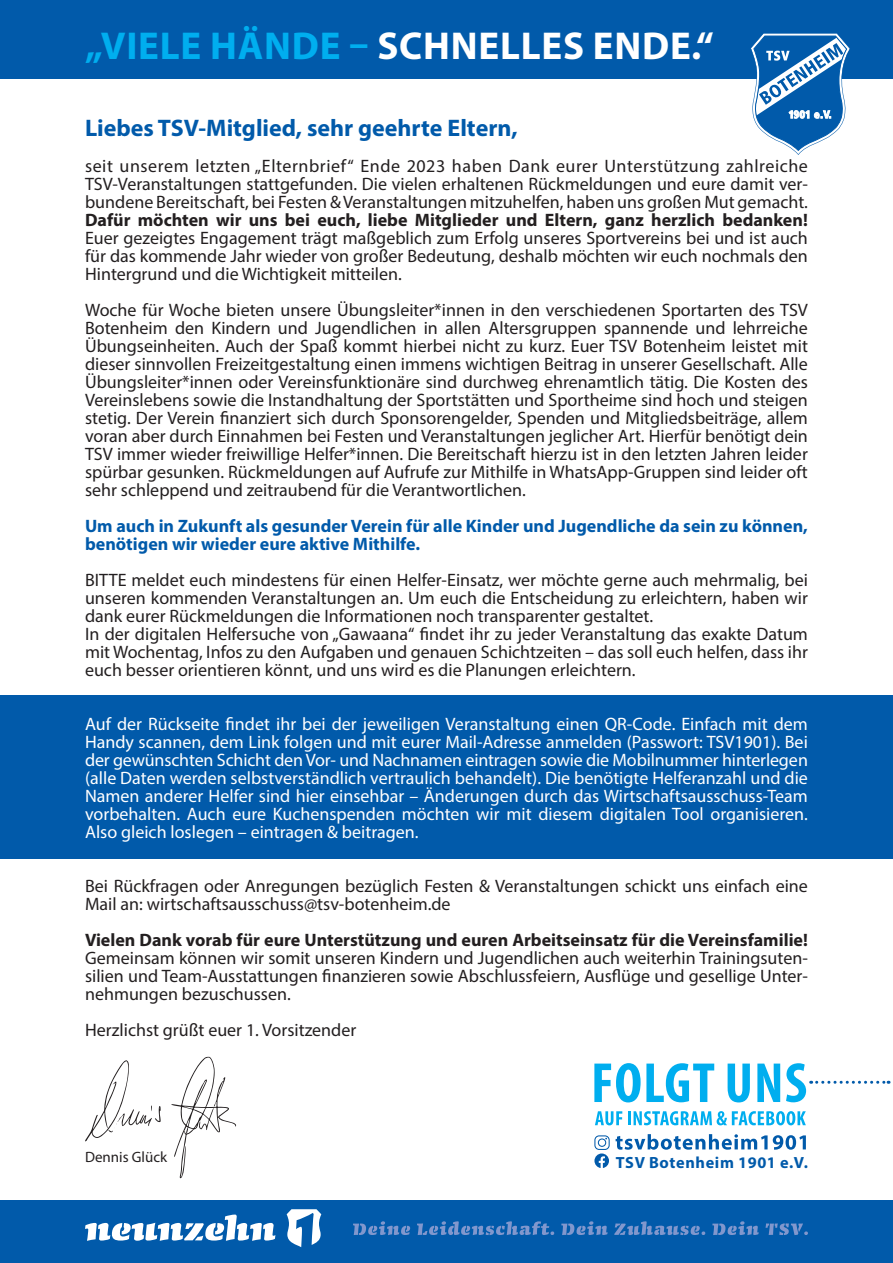
<style>
.page{position:relative;width:893px;height:1263px;background:#fff}
.page>*{position:absolute;margin:0;border:0;box-sizing:border-box;transform-origin:0 0}
.t1{font:700 39px "Myriad Pro";letter-spacing:.02em;color:#fff}
.t2{font:700 24px "Myriad Pro";color:#015aaa}
.t3{font:18px/18px "Myriad Pro";color:#231f20;text-align:justify}
.t4{font:18px/18px "Myriad Pro";color:#fff;text-align:justify}
.t5{font:700 18px "Myriad Pro";color:#231f20}
.t6{font:700 18px/18px "Myriad Pro";color:#015aaa}
.t7{font:700 16.2px "Myriad Pro";letter-spacing:.04em;color:#015aaa}
.t8{font:15px "Myriad Pro";color:#231f20}
.s1{color:#00aeef}
</style>
<div class="page">
<div style="left:0;top:0;width:893px;height:79px;background:#015aaa"></div>
<div style="left:0;top:1200px;width:893px;height:63px;background:#015aaa"></div>
<div style="left:0;top:695px;width:893px;height:164px;background:#015aaa"></div>
<svg style="left:751px;top:33px;width:99px;height:122px"></svg>
<svg style="left:85px;top:1214px;width:190px;height:27px"></svg>
<svg style="left:287px;top:1209px;width:34px;height:38px"></svg>
<svg style="left:353px;top:1221px;width:57px;height:14px"></svg>
<svg style="left:417px;top:1221px;width:137px;height:14px"></svg>
<svg style="left:561px;top:1221px;width:47px;height:14px"></svg>
<svg style="left:614px;top:1221px;width:91px;height:14px"></svg>
<svg style="left:712px;top:1221px;width:47px;height:14px"></svg>
<svg style="left:765px;top:1223px;width:43px;height:12px"></svg>
<svg style="left:616px;top:1134px;width:190px;height:16px"></svg>
<svg style="left:594px;top:1135px;width:16px;height:33px"></svg>
<svg style="left:594px;top:1063px;width:120px;height:39px"></svg>
<svg style="left:728px;top:1063px;width:22px;height:39px"></svg>
<svg style="left:757px;top:1063px;width:23px;height:39px"></svg>
<svg style="left:595px;top:1111px;width:27px;height:14px"></svg>
<hr style="left:628px;top:1111px;width:3px;height:14px;background:#00aeef">
<svg style="left:633px;top:1111px;width:173px;height:14px"></svg>
<svg style="left:786px;top:1063px;width:103px;height:39px"></svg>
<svg style="left:171px;top:1057px;width:65px;height:121px"></svg>
<svg style="left:85px;top:1060px;width:76px;height:81px"></svg>
<h1 class="t1" style="left:85px;top:20px;width:630px"><span class="s1">„VIELE HÄNDE –</span> SCHNELLES ENDE.“</h1>
<h2 class="t2" style="left:85px;top:112px;width:434px">Liebes TSV-Mitglied, sehr geehrte Eltern,</h2>
<p class="t3" style="left:85px;top:156px;width:724px">seit unserem letzten „Elternbrief“ Ende 2023 haben Dank eurer Unterstützung zahlreiche TSV-Veranstaltungen stattgefunden. Die vielen erhaltenen Rückmeldungen und eure damit ver&shy;bundene Bereitschaft, bei Festen &amp; Veranstaltungen mitzuhelfen, haben uns großen Mut gemacht.</p>
<p class="t5" style="left:85px;top:208px;width:724px">Dafür möchten wir uns bei euch, liebe Mitglieder und Eltern, ganz herzlich bedanken!</p>
<p class="t3" style="left:85px;top:228px;width:724px">Euer gezeigtes Engagement trägt maßgeblich zum Erfolg unseres Sportvereins bei und ist auch für das kommende Jahr wieder von großer Bedeutung, deshalb möchten wir euch nochmals den Hintergrund und die Wichtigkeit mitteilen.</p>
<p class="t3" style="left:85px;top:300px;width:724px">Woche für Woche bieten unsere Übungsleiter*innen in den verschiedenen Sportarten des TSV Botenheim den Kindern und Jugendlichen in allen Altersgruppen spannende und lehrreiche Übungseinheiten. Auch der Spaß kommt hierbei nicht zu kurz. Euer TSV Botenheim leistet mit dieser sinnvollen Freizeitgestaltung einen immens wichtigen Beitrag in unserer Gesellschaft. Alle Übungsleiter*innen oder Vereinsfunktionäre sind durchweg ehrenamtlich tätig. Die Kosten des Vereinslebens sowie die Instandhaltung der Sportstätten und Sportheime sind hoch und steigen stetig. Der Verein finanziert sich durch Sponsorengelder, Spenden und Mitgliedsbeiträge, allem voran aber durch Einnahmen bei Festen und Veranstaltungen jeglicher Art. Hierfür benötigt dein TSV immer wieder freiwillige Helfer*innen. Die Bereitschaft hierzu ist in den letzten Jahren leider spürbar gesunken. Rückmeldungen auf Aufrufe zur Mithilfe in WhatsApp-Gruppen sind leider oft sehr schleppend und zeitraubend für die Verantwortlichen.</p>
<p class="t6" style="left:85px;top:516px;width:724px">Um auch in Zukunft als gesunder Verein für alle Kinder und Jugendliche da sein zu können, benötigen wir wieder eure aktive Mithilfe.</p>
<p class="t3" style="left:85px;top:570px;width:724px;text-align:left">BITTE meldet euch mindestens für einen Helfer-Einsatz, wer möchte gerne auch mehrmalig, bei unseren kommenden Veranstaltungen an. Um euch die Entscheidung zu erleichtern, haben wir dank eurer Rückmeldungen die Informationen noch transparenter gestaltet.<br>In der digitalen Helfersuche von „Gawaana“ findet ihr zu jeder Veranstaltung das exakte Datum mit Wochentag, Infos zu den Aufgaben und genauen Schichtzeiten – das soll euch helfen, dass ihr euch besser orientieren könnt, und uns wird es die Planungen erleichtern.</p>
<p class="t4" style="left:85px;top:714px;width:724px">Auf der Rückseite findet ihr bei der jeweiligen Veranstaltung einen QR-Code. Einfach mit dem Handy scannen, dem Link folgen und mit eurer Mail-Adresse anmelden (Passwort: TSV1901). Bei der gewünschten Schicht den Vor- und Nachnamen eintragen sowie die Mobilnummer hinterlegen (alle Daten werden selbstverständlich vertraulich behandelt). Die benötigte Helferanzahl und die Namen anderer Helfer sind hier einsehbar – Änderungen durch das Wirtschaftsausschuss-Team vorbehalten. Auch eure Kuchenspenden möchten wir mit diesem digitalen Tool organisieren.<br>Also gleich loslegen – eintragen &amp; beitragen.</p>
<p class="t3" style="left:85px;top:876px;width:724px">Bei Rückfragen oder Anregungen bezüglich Festen &amp; Veranstaltungen schickt uns einfach eine<br>Mail an: wirtschaftsausschuss@tsv-botenheim.de</p>
<p class="t5" style="left:85px;top:928px;width:724px">Vielen Dank vorab für eure Unterstützung und euren Arbeitseinsatz für die Vereinsfamilie!</p>
<p class="t3" style="left:85px;top:948px;width:724px">Gemeinsam können wir somit unseren Kindern und Jugendlichen auch weiterhin Trainingsuten&shy;silien und Team-Ausstattungen finanzieren sowie Abschlussfeiern, Ausflüge und gesellige Unter&shy;nehmungen bezuschussen.</p>
<p class="t3" style="left:85px;top:1020px;width:273px">Herzlichst grüßt euer 1. Vorsitzender</p>
<p class="t8" style="left:85px;top:1147px;width:84px">Dennis Glück</p>
<p class="t7" style="left:616px;top:1152px;width:194px">TSV Botenheim 1901 e.V.</p>
</div>
